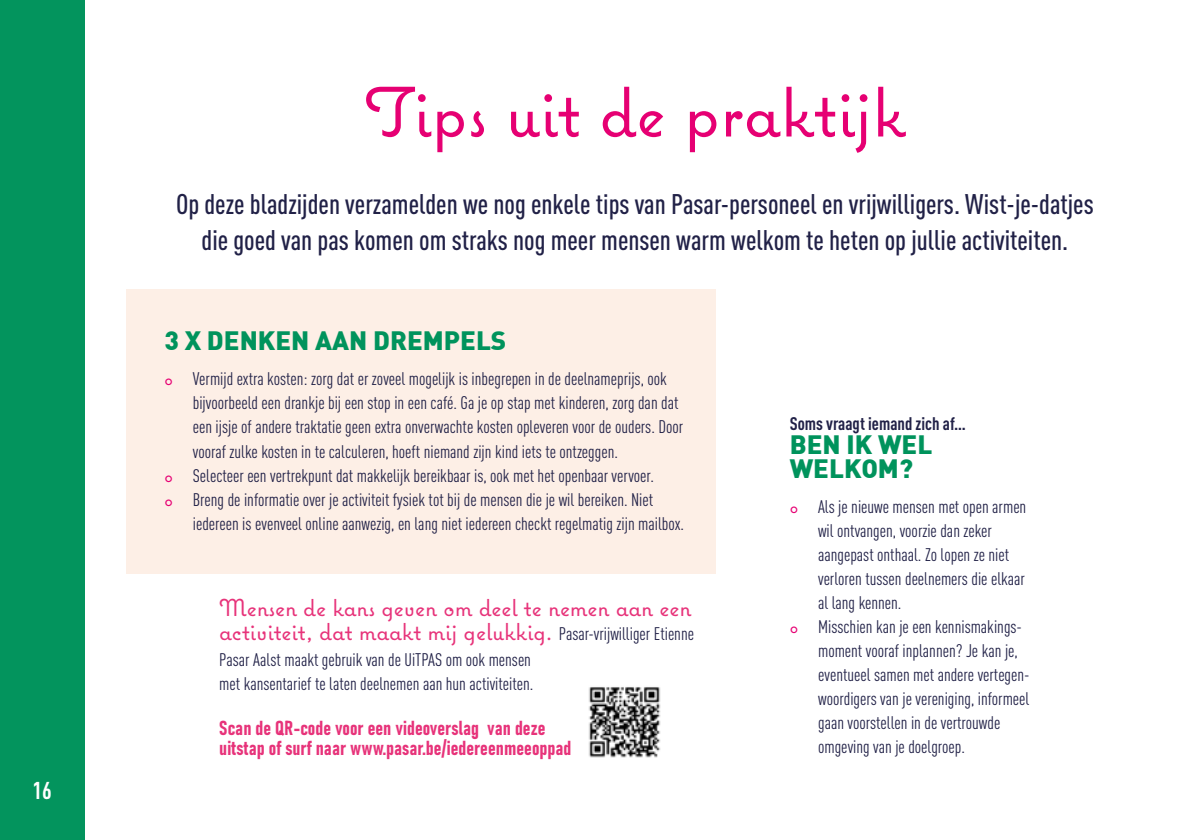
<style>
.page{position:relative;width:1191px;height:840px;background:#fff}
.page>*{position:absolute;margin:0;border:0;box-sizing:border-box;transform-origin:0 0}
.t1{font:70px "Coquette";color:#e60073}
.t2{font:500 condensed 28px/36px "DINOT";color:#212147;text-align:center}
.t3{font:900 26px/24px "DIN";color:#00935c}
.t4{font:24px/24px "Coquette";color:#e7337a}
.t5{font:700 condensed 24px "DINOT";color:#fff}
.t6{font:20px/20px "Bahnschrift";color:#e7337a}
.t7{font:condensed 18px/24px "DINOT";color:#212147}
.t8{font:700 condensed 18px "DINOT";color:#212147}
.s1{font-family:"Coquette";font-stretch:normal;color:#e60073}
.s2{font-family:"DINOT";font-stretch:condensed;font-size:18px;color:#212147}
</style>
<div class="page">
<div style="left:126px;top:289px;width:590px;height:284px;background:#fdefe6"></div>
<div style="left:0;top:0;width:84px;height:839px;background:#03945d"></div>
<img style="left:588px;top:687px;width:73px;height:71px">
<h3 class="t5" style="left:32px;top:775px;width:21px">16</h3>
<h1 class="t1" style="left:364px;top:68px;width:543px">Tips uit de praktijk</h1>
<h2 class="t2" style="left:176px;top:185px;width:919px">Op deze bladzijden verzamelden we nog enkele tips van Pasar-personeel en vrijwilligers. Wist-je-datjes die goed van pas komen om straks nog meer mensen warm welkom te heten op jullie activiteiten.</h2>
<h3 class="t3" style="left:164px;top:327px;width:343px">3 X DENKEN AAN DREMPELS</h3>
<p class="t7" style="left:164px;top:367px;width:504px"><span class="s1">o</span> Vermijd extra kosten: zorg dat er zoveel mogelijk is inbegrepen in de deelnameprijs, ook</p>
<p class="t7" style="left:193px;top:391px;width:487px">bijvoorbeeld een drankje bij een stop in een café. Ga je op stap met kinderen, zorg dan dat</p>
<p class="t7" style="left:193px;top:415px;width:492px">een ijsje of andere traktatie geen extra onverwachte kosten opleveren voor de ouders. Door</p>
<p class="t7" style="left:193px;top:439px;width:427px">vooraf zulke kosten in te calculeren, hoeft niemand zijn kind iets te ontzeggen.</p>
<p class="t7" style="left:164px;top:463px;width:491px"><span class="s1">o</span> Selecteer een vertrekpunt dat makkelijk bereikbaar is, ook met het openbaar vervoer.</p>
<p class="t7" style="left:164px;top:487px;width:490px"><span class="s1">o</span> Breng de informatie over je activiteit fysiek tot bij de mensen die je wil bereiken. Niet</p>
<p class="t7" style="left:193px;top:511px;width:493px">iedereen is evenveel online aanwezig, en lang niet iedereen checkt regelmatig zijn mailbox.</p>
<h3 class="t4" style="left:219px;top:595px;width:476px">Mensen de kans geven om deel te nemen aan een activiteit, dat maakt mij gelukkig. <span class="s2">Pasar-vrijwilliger Etienne</span></h3>
<p class="t7" style="left:219px;top:647px;width:315px">Pasar Aalst maakt gebruik van de UiTPAS om ook mensen met kansentarief te laten deelnemen aan hun activiteiten.</p>
<p class="t6" style="left:219px;top:716px;width:354px">Scan de QR-code voor een videoverslag van deze uitstap of surf naar www.pasar.be/iedereenmeeoppad</p>
<p class="t8" style="left:789px;top:412px;width:178px">Soms vraagt iemand zich af…</p>
<h3 class="t3" style="left:789px;top:430px;width:144px">BEN IK WEL<br>WELKOM?</h3>
<p class="t7" style="left:789px;top:494px;width:238px"><span class="s1">o</span> Als je nieuwe mensen met open armen</p>
<p class="t7" style="left:818px;top:518px;width:175px">wil ontvangen, voorzie dan zeker</p>
<p class="t7" style="left:818px;top:542px;width:193px">aangepast onthaal. Zo lopen ze niet</p>
<p class="t7" style="left:818px;top:566px;width:208px">verloren tussen deelnemers die elkaar</p>
<p class="t7" style="left:818px;top:590px;width:85px">al lang kennen.</p>
<p class="t7" style="left:789px;top:614px;width:232px"><span class="s1">o</span> Misschien kan je een kennismakings-</p>
<p class="t7" style="left:818px;top:638px;width:201px">moment vooraf inplannen? Je kan je,</p>
<p class="t7" style="left:818px;top:662px;width:213px">eventueel samen met andere vertegen-</p>
<p class="t7" style="left:818px;top:686px;width:213px">woordigers van je vereniging, informeel</p>
<p class="t7" style="left:818px;top:710px;width:184px">gaan voorstellen in de vertrouwde</p>
<p class="t7" style="left:818px;top:734px;width:148px">omgeving van je doelgroep.</p>
</div>
